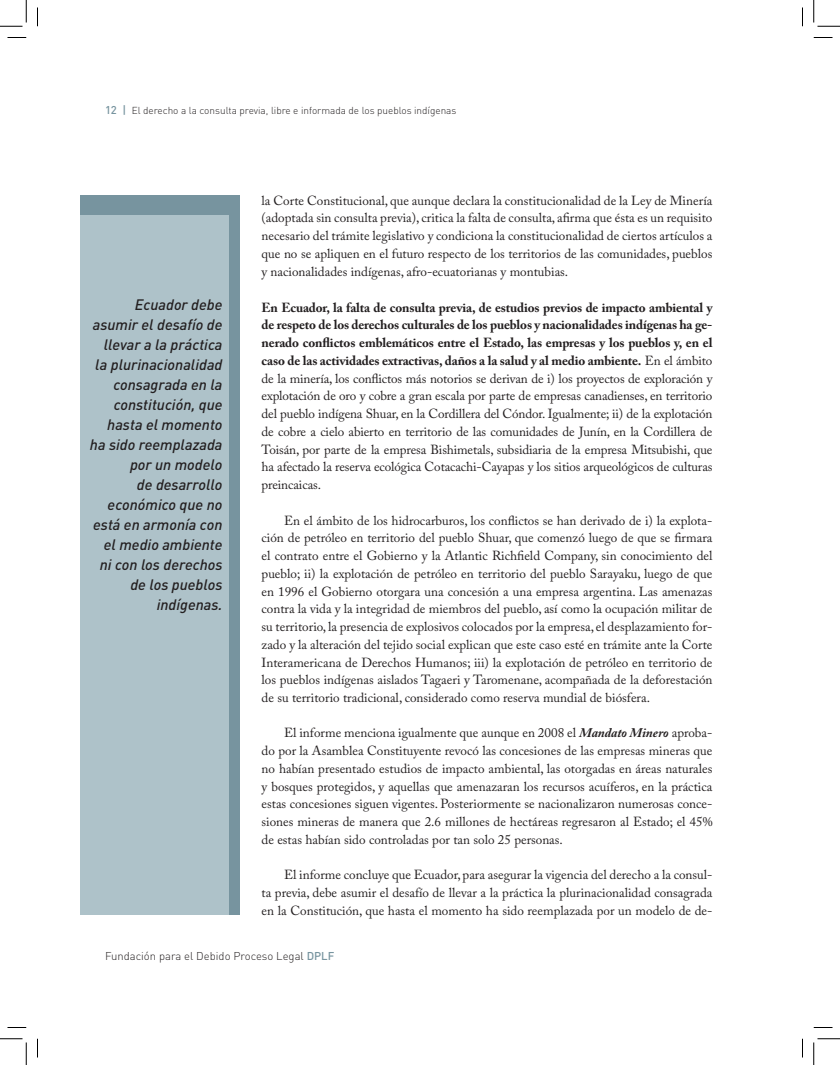
<style>
.page{position:relative;width:840px;height:1065px;background:#fff}
.page>*{position:absolute;margin:0;border:0;box-sizing:border-box;transform-origin:0 0}
.t1{font:italic 500 15px/20px "DIN";color:#231f20;text-align:right}
.t2{font:13.12px/17.8px "Adobe Caslon Pro";color:#231f20;text-align:justify}
.t3{font:300 11.25px "DIN";color:#231f20}
.t4{font:300 10px "DIN";color:#231f20}
.s1{font-weight:500;font-size:11.25px;color:#77949f}
.s2{font-weight:700}
.s3{font-weight:700;font-style:italic}
.s4{font-weight:500;color:#77949f}
</style>
<div class="page">
<div style="left:81px;top:195px;width:159px;height:720px;background:#77949f"></div>
<div style="left:80px;top:216px;width:148px;height:699px;background:#aec2c9"></div>
<svg style="left:8px;top:37px;width:18px;height:1px"></svg>
<svg style="left:814px;top:37px;width:18px;height:1px"></svg>
<svg style="left:8px;top:1027px;width:18px;height:1px"></svg>
<svg style="left:814px;top:1027px;width:18px;height:1px"></svg>
<svg style="left:37px;top:8px;width:1px;height:18px"></svg>
<svg style="left:37px;top:1039px;width:1px;height:19px"></svg>
<svg style="left:802px;top:8px;width:1px;height:18px"></svg>
<svg style="left:802px;top:1039px;width:1px;height:19px"></svg>
<svg style="left:0;top:0;width:27px;height:27px"></svg>
<svg style="left:0;top:1039px;width:27px;height:26px"></svg>
<svg style="left:814px;top:0;width:26px;height:27px"></svg>
<svg style="left:814px;top:1039px;width:26px;height:26px"></svg>
<p class="t4" style="left:105px;top:105px;width:353px"><span class="s1">12 |</span> El derecho a la consulta previa, libre e informada de los pueblos indígenas</p>
<p class="t1" style="left:90px;top:294px;width:134px">Ecuador debe asumir el desafío de llevar a la práctica la plurinacionalidad consagrada en la constitución, que hasta el momento ha sido reemplazada por un modelo<br>de desarrollo económico que no está en armonía con el medio ambiente ni con los derechos de los pueblos indígenas.</p>
<p class="t2" style="left:262px;top:191px;width:452px">la Corte Constitucional, que aunque declara la constitucionalidad de la Ley de Minería (adoptada sin consulta previa), critica la falta de consulta, afirma que ésta es un requisito necesario del trámite legislativo y condiciona la constitucionalidad de ciertos artículos a que no se apliquen en el futuro respecto de los territorios de las comunidades, pueblos y nacionalidades indígenas, afro-ecuatorianas y montubias.</p>
<p class="t2" style="left:262px;top:298px;width:452px"><span class="s2">En Ecuador, la falta de consulta previa, de estudios previos de impacto ambiental y de respeto de los derechos culturales de los pueblos y nacionalidades indígenas ha ge&shy;nerado conflictos emblemáticos entre el Estado, las empresas y los pueblos y, en el caso de las actividades extractivas, daños a la salud y al medio ambiente.</span> En el ámbito de la minería, los conflictos más notorios se derivan de i) los proyectos de exploración y explotación de oro y cobre a gran escala por parte de empresas canadienses, en territorio del pueblo indígena Shuar, en la Cordillera del Cóndor. Igualmente; ii) de la explotación de cobre a cielo abierto en territorio de las comunidades de Junín, en la Cordillera de Toisán, por parte de la empresa Bishimetals, subsidiaria de la empresa Mitsubishi, que ha afectado la reserva ecológica Cotacachi-Cayapas y los sitios arqueológicos de culturas preincaicas.</p>
<p class="t2" style="left:262px;top:511px;width:452px;text-indent:22px">En el ámbito de los hidrocarburos, los conflictos se han derivado de i) la explota&shy;ción de petróleo en territorio del pueblo Shuar, que comenzó luego de que se firmara el contrato entre el Gobierno y la Atlantic Richfield Company, sin conocimiento del pueblo; ii) la explotación de petróleo en territorio del pueblo Sarayaku, luego de que en 1996 el Gobierno otorgara una concesión a una empresa argentina. Las amenazas contra la vida y la integridad de miembros del pueblo, así como la ocupación militar de su territorio, la presencia de explosivos colocados por la empresa, el desplazamiento for&shy;zado y la alteración del tejido social explican que este caso esté en trámite ante la Corte Interamericana de Derechos Humanos; iii) la explotación de petróleo en territorio de los pueblos indígenas aislados Tagaeri y Taromenane, acompañada de la deforestación de su territorio tradicional, considerado como reserva mundial de biósfera.</p>
<p class="t2" style="left:262px;top:724px;width:452px;text-indent:22px">El informe menciona igualmente que aunque en 2008 el <span class="s3">Mandato Minero</span> aproba&shy;do por la Asamblea Constituyente revocó las concesiones de las empresas mineras que no habían presentado estudios de impacto ambiental, las otorgadas en áreas naturales y bosques protegidos, y aquellas que amenazaran los recursos acuíferos, en la práctica estas concesiones siguen vigentes. Posteriormente se nacionalizaron numerosas conce&shy;siones mineras de manera que 2.6 millones de hectáreas regresaron al Estado; el 45% de estas habían sido controladas por tan solo 25 personas.</p>
<p class="t2" style="left:262px;top:866px;width:452px;text-indent:22px">El informe concluye que Ecuador, para asegurar la vigencia del derecho a la consul&shy;ta previa, debe asumir el desafío de llevar a la práctica la plurinacionalidad consagrada en la Constitución, que hasta el momento ha sido reemplazada por un modelo de de-</p>
<p class="t3" style="left:105px;top:949px;width:210px">Fundación para el Debido Proceso Legal <span class="s4">DPLF</span></p>
</div>
